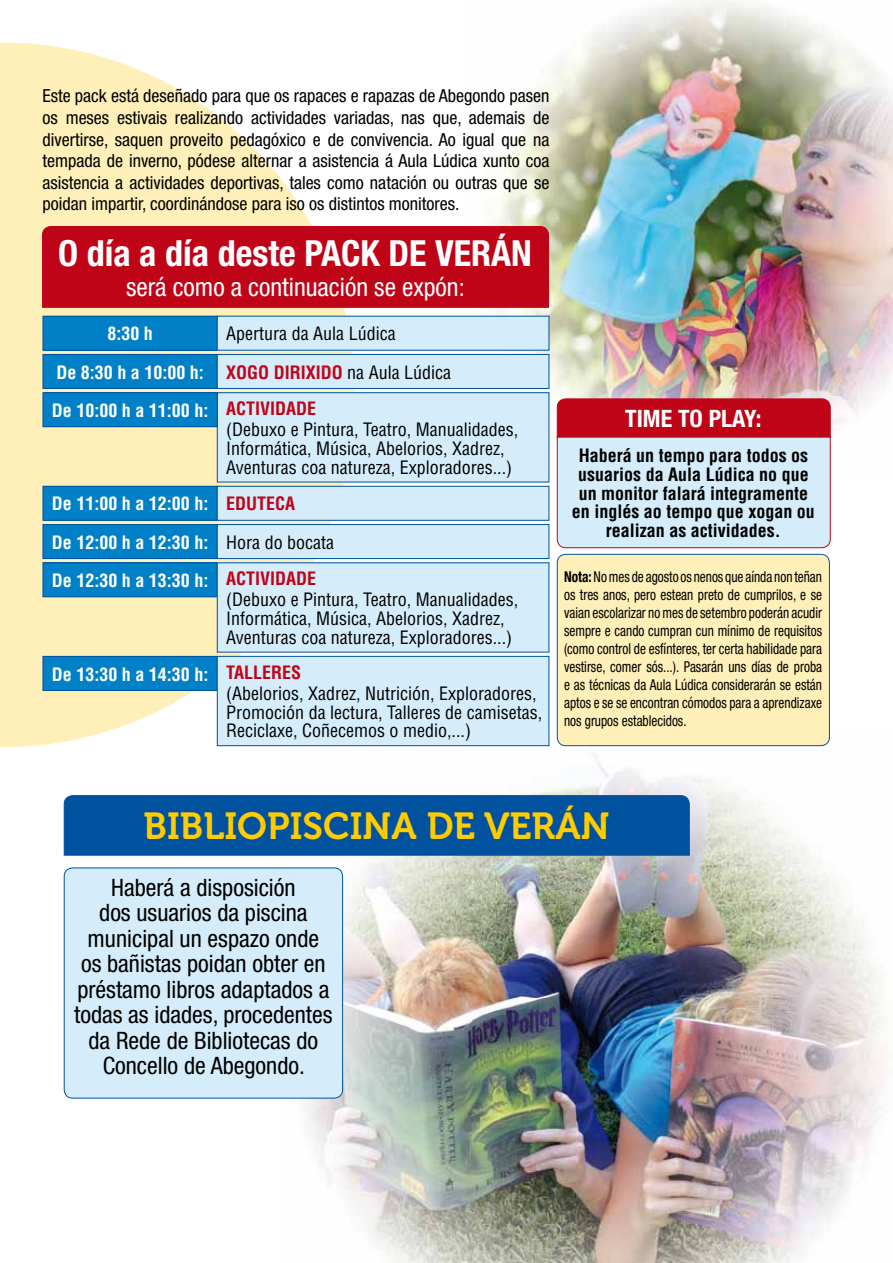
<style>
.page{position:relative;width:893px;height:1263px;background:#fff}
.page>*{position:absolute;margin:0;border:0;box-sizing:border-box;transform-origin:0 0}
.t1{font:37.5px "Museo 700";color:#fecc00}
.t2{font:700 condensed 36px "Helvetica Neue";color:#fff}
.t3{font:condensed 25.5px "Helvetica Neue";color:#fff}
.t4{font:condensed 24px/25.5px "Helvetica Neue";color:#000;text-align:center}
.t5{font:700 condensed 24px "Helvetica Neue";color:#fff}
.t6{font:condensed 18px/18.8px "Helvetica";color:#000}
.t7{font:condensed 18px/21.6px "Helvetica Neue";color:#000;text-align:justify}
.t8{font:700 condensed 18px/18.8px "Helvetica";color:#000;text-align:center}
.t9{font:700 condensed 18px/38.2px "Helvetica";color:#fff;text-align:center}
.t10{font:700 condensed 18px "Helvetica";color:#c00418}
.t11{font:condensed 15px/18px "Helvetica Neue";color:#000;text-align:justify;scale:.89 1}
.s1{font-weight:700;color:#c00418}
.s2{font-weight:700}
</style>
<div class="page">
<img style="left:283px;top:731px;width:604px;height:532px">
<img style="left:467px;top:0;width:426px;height:476px">
<svg style="left:0;top:43px;width:355px;height:704px;fill:#fff0b9"></svg>
<div style="left:557px;top:554px;width:272px;height:192px;background:#fff0b9;border-radius:9px"></div>
<div style="left:557px;top:554px;width:273px;height:192px;border:1px solid #00519e;border-radius:9px"></div>
<div style="left:63px;top:795px;width:627px;height:61px;background:#00519e"></div>
<div style="left:64px;top:868px;width:279px;height:230px;background:#d5edfa;border-radius:9px"></div>
<div style="left:64px;top:867px;width:279px;height:231px;border:1px solid #00519e;border-radius:9px"></div>
<div style="left:217px;top:393px;width:332px;height:89px;background:#d5edfa"></div>
<div style="left:217px;top:392px;width:332px;height:90px;border:1px solid #00519e"></div>
<div style="left:42px;top:226px;width:507px;height:82px;background:#c00418"></div>
<div style="left:43px;top:316px;width:174px;height:34px;background:#0081c7"></div>
<div style="left:43px;top:316px;width:175px;height:35px;border:1px solid #00519e"></div>
<div style="left:43px;top:354px;width:174px;height:34px;background:#0081c7"></div>
<div style="left:43px;top:354px;width:175px;height:35px;border:1px solid #00519e"></div>
<div style="left:43px;top:393px;width:174px;height:34px;background:#0081c7"></div>
<div style="left:43px;top:392px;width:175px;height:35px;border:1px solid #00519e"></div>
<div style="left:43px;top:486px;width:174px;height:34px;background:#0081c7"></div>
<div style="left:43px;top:486px;width:175px;height:35px;border:1px solid #00519e"></div>
<div style="left:43px;top:524px;width:174px;height:34px;background:#0081c7"></div>
<div style="left:43px;top:524px;width:175px;height:35px;border:1px solid #00519e"></div>
<div style="left:43px;top:563px;width:174px;height:34px;background:#0081c7"></div>
<div style="left:43px;top:562px;width:175px;height:35px;border:1px solid #00519e"></div>
<div style="left:43px;top:656px;width:174px;height:34px;background:#0081c7"></div>
<div style="left:43px;top:656px;width:175px;height:35px;border:1px solid #00519e"></div>
<div style="left:217px;top:316px;width:332px;height:34px;background:#d5edfa"></div>
<div style="left:217px;top:354px;width:332px;height:34px;background:#d5edfa"></div>
<div style="left:217px;top:354px;width:332px;height:35px;border:1px solid #00519e"></div>
<div style="left:217px;top:486px;width:332px;height:34px;background:#d5edfa"></div>
<div style="left:217px;top:486px;width:332px;height:35px;border:1px solid #00519e"></div>
<div style="left:217px;top:524px;width:332px;height:34px;background:#d5edfa"></div>
<div style="left:217px;top:524px;width:332px;height:35px;border:1px solid #00519e"></div>
<div style="left:217px;top:563px;width:332px;height:89px;background:#d5edfa"></div>
<div style="left:217px;top:656px;width:332px;height:90px;background:#d5edfa"></div>
<div style="left:217px;top:656px;width:332px;height:90px;border:1px solid #00519e"></div>
<svg style="left:556px;top:398px;width:275px;height:151px;background:#d0afbd"></svg>
<p class="t7" style="left:43px;top:85px;width:508px">Este pack está deseñado para que os rapaces e rapazas de Abegondo pasen os meses estivais realizando actividades variadas, nas que, ademais de divertirse, saquen proveito pedagóxico e de convivencia. Ao igual que na tempada de inverno, pódese alternar a asistencia á Aula Lúdica xunto coa asistencia a actividades deportivas, tales como natación ou outras que se poidan impartir, coordinándose para iso os distintos monitores.</p>
<h2 class="t2" style="left:58px;top:231px;width:475px">O día a día deste PACK DE VERÁN</h2>
<h3 class="t3" style="left:126px;top:272px;width:340px">será como a continuación se expón:</h3>
<p class="t9" style="left:52px;top:315px;width:158px">8:30 h<br>De 8:30 h a 10:00 h:<br>De 10:00 h a 11:00 h:</p>
<p class="t6" style="left:226px;top:315px;width:226px;line-height:38.2px">Apertura da Aula Lúdica<br><span class="s1">XOGO DIRIXIDO</span> na Aula Lúdica</p>
<p class="t10" style="left:226px;top:397px;width:92px">ACTIVIDADE</p>
<p class="t6" style="left:226px;top:420px;width:294px">(Debuxo e Pintura, Teatro, Manualidades,<br>Informática, Música, Abelorios, Xadrez,<br>Aventuras coa natureza, Exploradores...)</p>
<p class="t9" style="left:52px;top:485px;width:158px;text-align:justify">De 11:00 h a 12:00 h:<br>De 12:00 h a 12:30 h:<br>De 12:30 h a 13:30 h:</p>
<p class="t9" style="left:52px;top:655px;width:158px">De 13:30 h a 14:30 h:</p>
<p class="t10" style="left:226px;top:493px;width:71px">EDUTECA</p>
<p class="t6" style="left:226px;top:533px;width:109px">Hora do bocata</p>
<p class="t10" style="left:226px;top:568px;width:92px">ACTIVIDADE</p>
<p class="t6" style="left:226px;top:590px;width:294px">(Debuxo e Pintura, Teatro, Manualidades,<br>Informática, Música, Abelorios, Xadrez,<br>Aventuras coa natureza, Exploradores...)</p>
<p class="t10" style="left:226px;top:661px;width:77px">TALLERES</p>
<p class="t6" style="left:226px;top:684px;width:318px">(Abelorios, Xadrez, Nutrición, Exploradores,<br>Promoción da lectura, Talleres de camisetas,<br>Reciclaxe, Coñecemos o medio,...)</p>
<h3 class="t5" style="left:625px;top:404px;width:138px">TIME TO PLAY:</h3>
<p class="t8" style="left:572px;top:446px;width:244px">Haberá un tempo para todos os usuarios da Aula Lúdica no que un monitor falará integramente en inglés ao tempo que xogan ou realizan as actividades.</p>
<p class="t11" style="left:564px;top:568px;width:291px"><span class="s2">Nota:</span> No mes de agosto os nenos que aínda non teñan os tres anos, pero estean preto de cumprilos, e se vaian escolarizar no mes de setembro poderán acudir sempre e cando cumpran cun mínimo de requisitos (como control de esfínteres, ter certa habilidade para vestirse, comer sós...). Pasarán uns días de proba e as técnicas da Aula Lúdica considerarán se están aptos e se se encontran cómodos para a aprendizaxe nos grupos establecidos.</p>
<h1 class="t1" style="left:144px;top:806px;width:468px">BIBLIOPISCINA DE VERÁN</h1>
<h3 class="t4" style="left:74px;top:874px;width:260px">Haberá a disposición<br>dos usuarios da piscina municipal un espazo onde<br>os bañistas poidan obter en préstamo libros adaptados a todas as idades, procedentes da Rede de Bibliotecas do<br>Concello de Abegondo.</h3>
</div>
